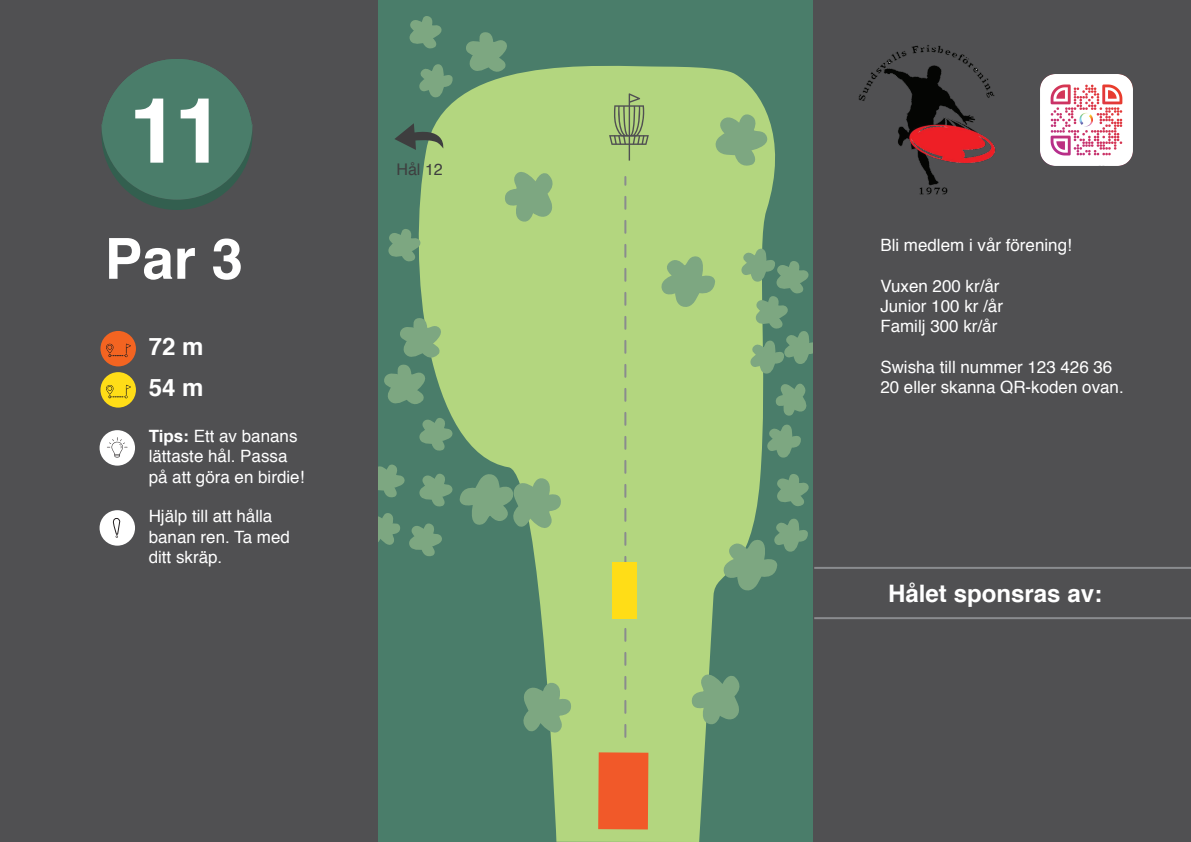
<style>
.page{position:relative;width:1191px;height:842px;background:#fff}
.page>*{position:absolute;margin:0;border:0;box-sizing:border-box;transform-origin:0 0}
.t1{font:700 90.5px "Helvetica";color:#fff}
.t2{font:700 56.6px "Helvetica";color:#fff}
.t3{font:700 24.1px "Helvetica";color:#fff}
.t4{font:700 24px "Helvetica";color:#fff}
.t5{font:17px/20.4px "Helvetica";color:#fff}
.t6{font:16.1px "Helvetica";color:#3e3e3f}
.s1{font-weight:700}
</style>
<div class="page">
<div style="left:377px;top:0;width:436px;height:842px;background:#4a7d6a"></div>
<svg style="left:419px;top:65px;width:356px;height:777px;fill:#b3d67f"></svg>
<svg style="left:609px;top:93px;width:40px;height:68px;background:#9db875"></svg>
<div style="left:598px;top:752px;width:50px;height:77px;background:#f15929"></div>
<svg style="left:504px;top:167px;width:55px;height:57px;background:#96bd80"></svg>
<svg style="left:517px;top:680px;width:55px;height:57px"></svg>
<svg style="left:774px;top:381px;width:33px;height:36px"></svg>
<svg style="left:419px;top:416px;width:35px;height:38px"></svg>
<svg style="left:388px;top:228px;width:35px;height:37px"></svg>
<svg style="left:409px;top:16px;width:33px;height:33px"></svg>
<svg style="left:419px;top:64px;width:35px;height:34px"></svg>
<svg style="left:691px;top:670px;width:54px;height:57px"></svg>
<svg style="left:463px;top:32px;width:48px;height:45px"></svg>
<svg style="left:624px;top:177px;width:2px;height:560px"></svg>
<div style="left:0;top:0;width:377px;height:842px;background:#505052"></div>
<div style="left:100px;top:331px;width:36px;height:35px;background:#f36421;border-radius:50%"></div>
<svg style="left:106px;top:343px;width:25px;height:15px"></svg>
<div style="left:100px;top:372px;width:36px;height:36px;background:#ffdd17;border-radius:50%"></div>
<svg style="left:106px;top:385px;width:25px;height:14px"></svg>
<svg style="left:101px;top:59px;width:151px;height:151px"></svg>
<div style="left:102px;top:59px;width:150px;height:141px;background:#4a7d6a;border-radius:50%"></div>
<div style="left:100px;top:430px;width:35px;height:36px;background:#fff;border-radius:50%"></div>
<svg style="left:107px;top:437px;width:21px;height:20px"></svg>
<svg style="left:739px;top:248px;width:74px;height:127px"></svg>
<svg style="left:715px;top:112px;width:54px;height:58px;background:#96bc7f"></svg>
<svg style="left:384px;top:317px;width:61px;height:92px"></svg>
<svg style="left:765px;top:424px;width:36px;height:35px"></svg>
<svg style="left:774px;top:473px;width:35px;height:37px"></svg>
<svg style="left:721px;top:518px;width:87px;height:75px"></svg>
<svg style="left:659px;top:255px;width:56px;height:55px;background:#96bc80"></svg>
<div style="left:100px;top:510px;width:35px;height:36px;background:#fff;border-radius:50%"></div>
<svg style="left:113px;top:518px;width:7px;height:20px"></svg>
<svg style="left:395px;top:123px;width:51px;height:27px"></svg>
<div style="left:612px;top:562px;width:25px;height:57px;background:#ffdd17"></div>
<svg style="left:377px;top:463px;width:185px;height:96px"></svg>
<div style="left:813px;top:0;width:378px;height:842px;background:#505052"></div>
<img style="left:858px;top:45px;width:137px;height:150px">
<hr style="left:814px;top:567px;width:377px;height:2px;background:#8a8c8f">
<hr style="left:814px;top:617px;width:377px;height:2px;background:#8a8c8f">
<img style="left:1041px;top:74px;width:91px;height:91px">
<h1 class="t1" style="left:129px;top:58px;width:97px">11</h1>
<h2 class="t2" style="left:105px;top:213px;width:140px">Par 3</h2>
<h3 class="t4" style="left:149px;top:327px;width:56px">72 m</h3>
<h3 class="t4" style="left:149px;top:368px;width:56px">54 m</h3>
<p class="t5" style="left:149px;top:426px;width:157px"><span class="s1">Tips:</span> Ett av banans lättaste hål. Passa på att göra en birdie!</p>
<p class="t5" style="left:149px;top:507px;width:143px">Hjälp till att hålla banan ren. Ta med ditt skräp.</p>
<p class="t6" style="left:396px;top:157px;width:48px">Hål 12</p>
<p class="t5" style="left:880px;top:235px;width:193px">Bli medlem i vår förening!</p>
<p class="t5" style="left:880px;top:276px;width:124px">Vuxen 200 kr/år<br>Junior 100 kr /år<br>Familj 300 kr/år</p>
<p class="t5" style="left:880px;top:357px;width:245px">Swisha till nummer 123 426 36<br>20 eller skanna QR-koden ovan.</p>
<h3 class="t3" style="left:888px;top:574px;width:215px">Hålet sponsras av:</h3>
</div>
